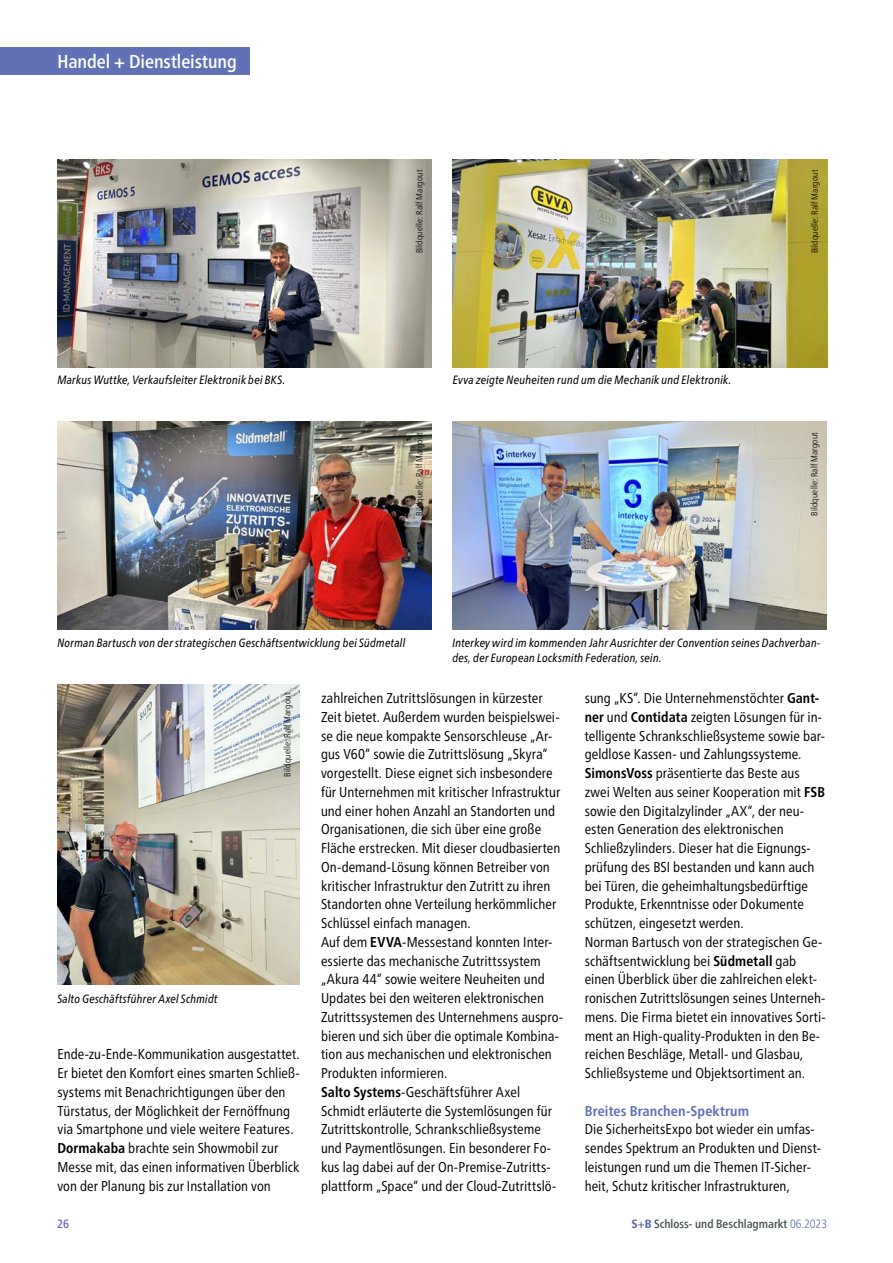
<style>
.page{position:relative;width:893px;height:1263px;background:#fff}
.page>*{position:absolute;margin:0;border:0;box-sizing:border-box;transform-origin:0 0}
.t1{font:500 condensed 18.75px "Frutiger Neue LT Pro";letter-spacing:-.005em;color:#fff}
.t2{font:condensed 14.25px/18.8px "Frutiger Neue LT Pro";letter-spacing:.005em;color:#000}
.t3{font:700 condensed 14.25px "Frutiger Neue LT Pro";letter-spacing:.01em;color:#6071b5}
.t4{font:italic condensed 12px/15px "Frutiger Neue LT Pro";letter-spacing:.015em;color:#000}
.t5{font:500 condensed 12px "Frutiger Neue LT Pro";color:#444f50}
.t6{font:500 condensed 12px "Frutiger Neue LT Pro";color:#6071b5}
.t7{font:300 condensed 9px "Frutiger Neue LT Pro";letter-spacing:.02em;color:#000}
.s1{font-weight:700}
.s2{font-weight:800;color:#6071b5}
.s3{font-weight:400}
.s4{font-weight:300;color:#6071b5}
</style>
<div class="page">
<div style="left:0;top:47px;width:250px;height:27px;background:#6071b5"></div>
<img style="left:57px;top:422px;width:375px;height:208px">
<img style="left:452px;top:422px;width:375px;height:208px">
<img style="left:57px;top:684px;width:243px;height:300px">
<img style="left:57px;top:159px;width:375px;height:208px">
<img style="left:453px;top:159px;width:374px;height:208px">
<h1 class="t1" style="left:57px;top:50px;width:181px">Handel + Dienstleistung</h1>
<p class="t4" style="left:57px;top:373px;width:229px">Markus Wuttke, Verkaufsleiter Elektronik bei BKS.</p>
<p class="t7" style="left:414px;top:253px;width:85px;rotate:-90deg">Bildquelle: Ralf Margout</p>
<p class="t7" style="left:414px;top:516px;width:85px;rotate:-90deg">Bildquelle: Ralf Margout</p>
<p class="t4" style="left:453px;top:373px;width:280px">Evva zeigte Neuheiten rund um die Mechanik und Elektronik.</p>
<p class="t7" style="left:809px;top:253px;width:85px;rotate:-90deg">Bildquelle: Ralf Margout</p>
<p class="t7" style="left:809px;top:516px;width:85px;rotate:-90deg">Bildquelle: Ralf Margout</p>
<p class="t4" style="left:57px;top:635px;width:349px">Norman Bartusch von der strategischen Geschäftsentwicklung bei Südmetall</p>
<p class="t4" style="left:452px;top:635px;width:369px">Interkey wird im kommenden Jahr Ausrichter der Convention seines Dachverban&shy;des, der European Locksmith Federation, sein.</p>
<p class="t7" style="left:282px;top:776px;width:85px;rotate:-90deg">Bildquelle: Ralf Margout</p>
<p class="t4" style="left:57px;top:991px;width:162px">Salto Geschäftsführer Axel Schmidt</p>
<p class="t2" style="left:57px;top:1045px;width:244px">Ende-zu-Ende-Kommunikation ausgestattet.<br>Er bietet den Komfort eines smarten Schließ&shy;systems mit Benachrichtigungen über den Türstatus, der Möglichkeit der Fernöffnung via Smartphone und viele weitere Features.<br><span class="s1">Dormakaba</span> brachte sein Showmobil zur Messe mit, das einen informativen Überblick von der Planung bis zur Installation von</p>
<p class="t2" style="left:321px;top:689px;width:244px">zahlreichen Zutrittslösungen in kürzester Zeit bietet. Außerdem wurden beispielswei&shy;se die neue kompakte Sensorschleuse „Ar&shy;gus V60“ sowie die Zutrittslösung „Skyra“ vorgestellt. Diese eignet sich insbesondere für Unternehmen mit kritischer Infrastruktur und einer hohen Anzahl an Standorten und Organisationen, die sich über eine große Fläche erstrecken. Mit dieser cloudbasierten On-demand-Lösung können Betreiber von kritischer Infrastruktur den Zutritt zu ihren Standorten ohne Verteilung herkömmlicher Schlüssel einfach managen.<br>Auf dem <span class="s1">EVVA</span>-Messestand konnten Inter&shy;essierte das mechanische Zutrittssystem „Akura 44“ sowie weitere Neuheiten und Updates bei den weiteren elektronischen Zutrittssystemen des Unternehmens auspro&shy;bieren und sich über die optimale Kombina&shy;tion aus mechanischen und elektronischen Produkten informieren.<br><span class="s1">Salto Systems</span>-Geschäftsführer Axel Schmidt erläuterte die Systemlösungen für Zutrittskontrolle, Schrankschließsysteme und Paymentlösungen. Ein besonderer Fo&shy;kus lag dabei auf der On-Premise-Zutritts&shy;plattform „Space“ und der Cloud-Zutrittslö-</p>
<p class="t2" style="left:585px;top:689px;width:243px">sung „KS“. Die Unternehmenstöchter <span class="s1">Gant&shy;ner</span> und <span class="s1">Contidata</span> zeigten Lösungen für in&shy;telligente Schrankschließsysteme sowie bar&shy;geldlose Kassen- und Zahlungssysteme.<br><span class="s1">SimonsVoss</span> präsentierte das Beste aus zwei Welten aus seiner Kooperation mit <span class="s1">FSB </span>sowie den Digitalzylinder „AX“, der neu&shy;esten Generation des elektronischen Schließzylinders. Dieser hat die Eignungs&shy;prüfung des BSI bestanden und kann auch bei Türen, die geheimhaltungsbedürftige Produkte, Erkenntnisse oder Dokumente schützen, eingesetzt werden.<br>Norman Bartusch von der strategischen Ge&shy;schäftsentwicklung bei <span class="s1">Südmetall</span> gab einen Überblick über die zahlreichen elekt&shy;ronischen Zutrittslösungen seines Unterneh&shy;mens. Die Firma bietet ein innovatives Sorti&shy;ment an High-quality-Produkten in den Be&shy;reichen Beschläge, Metall- und Glasbau, Schließsysteme und Objektsortiment an.</p>
<p class="t3" style="left:585px;top:1102px;width:166px">Breites Branchen-Spektrum</p>
<p class="t2" style="left:585px;top:1120px;width:238px">Die SicherheitsExpo bot wieder ein umfas&shy;sendes Spektrum an Produkten und Dienst&shy;leistungen rund um die Themen IT-Sicher&shy;heit, Schutz kritischer Infrastrukturen,</p>
<p class="t6" style="left:57px;top:1217px;width:14px">26</p>
<p class="t5" style="left:632px;top:1217px;width:197px"><span class="s2">S</span><span class="s3">+</span><span class="s2">B</span> Schloss- und Beschlagmarkt <span class="s4">06.2023</span></p>
</div>
